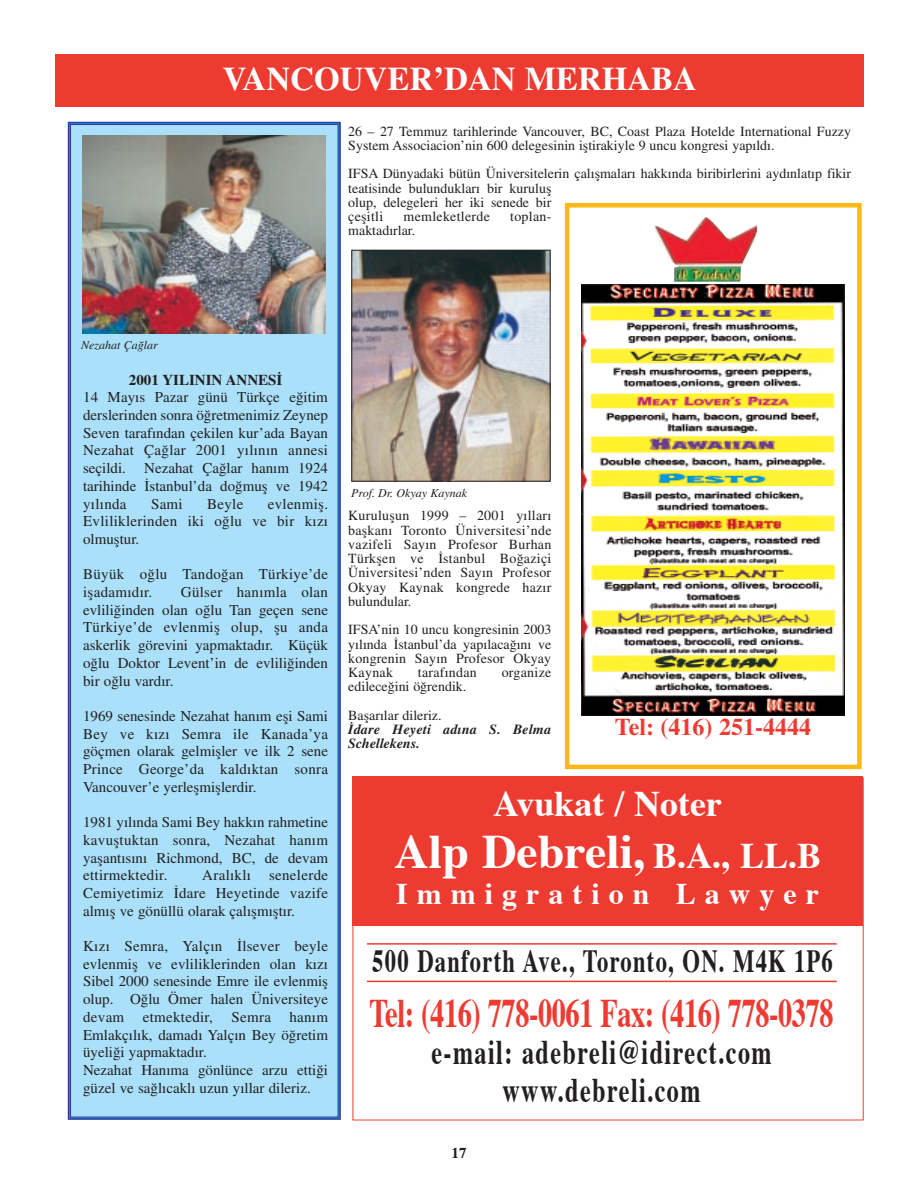
<style>
.page{position:relative;width:918px;height:1188px;background:#fff}
.page>*{position:absolute;margin:0;border:0;box-sizing:border-box;transform-origin:0 0}
.t1{font:700 48px "Times";color:#fff}
.t2{font:700 40.5px "Times";letter-spacing:-.015em;color:#ee3b32;scale:.7 1}
.t3{font:700 36px "Times";color:#fff}
.t4{font:700 34.5px/37.5px "Times";letter-spacing:.06em;color:#231f20;text-align:center;scale:.7 1}
.t5{font:700 33px "Nimbus Roman TU";color:#fff}
.t6{font:700 32.25px "Times";letter-spacing:.055em;color:#231f20;scale:.7 1}
.t7{font:700 30px "Times";letter-spacing:.3em;color:#fff}
.t8{font:700 24px "Nimbus Roman TU";color:#ee3b32}
.t9{font:15px/17.7px "Nimbus Roman TU";color:#231f20;text-align:justify}
.t10{font:15px/17.7px "Nimbus Roman TU";letter-spacing:.02em;color:#231f20}
.t11{font:700 15px "Nimbus Roman TU";color:#231f20}
.t12{font:700 15px "Times";color:#231f20}
.t13{font:13.95px/14.2px "Nimbus Roman TU";color:#231f20}
.t14{font:italic 700 13.95px/14.2px "Nimbus Roman TU";letter-spacing:.02em;color:#231f20}
.t15{font:13.95px "Nimbus Roman TU";letter-spacing:.02em;color:#231f20}
.t16{font:italic 12px "Nimbus Roman TU";color:#231f20}
.s1{font-size:36px}
</style>
<div class="page">
<div style="left:56px;top:54px;width:808px;height:52px;background:#ee3b32"></div>
<div style="left:71px;top:125px;width:267px;height:992px;background:#aae0f9"></div>
<div style="left:68px;top:122px;width:273px;height:998px;border:2px solid #343896"></div>
<img style="left:83px;top:135px;width:243px;height:199px">
<img style="left:353px;top:252px;width:196px;height:228px">
<div style="left:351px;top:250px;width:200px;height:232px;border:1px solid #231f20"></div>
<hr style="left:367px;top:943px;width:470px;height:2px;background:#ee3b32">
<hr style="left:367px;top:981px;width:470px;height:1px;background:#ee3b32">
<div style="left:353px;top:776px;width:510px;height:150px;background:#ee3b32"></div>
<div style="left:565px;top:203px;width:297px;height:566px;border:4px solid #fcb814"></div>
<img style="left:582px;top:284px;width:263px;height:431px">
<img style="left:654px;top:217px;width:104px;height:65px">
<p class="t16" style="left:81px;top:341px;width:78px">Nezahat Ça¤lar</p>
<h3 class="t5" style="left:223px;top:66px;width:476px">VANCOUVER’DAN MERHABA</h3>
<p class="t13" style="left:348px;top:125px;width:504px">26 – 27 Temmuz tarihlerinde Vancouver, BC, Coast Plaza Hotelde International Fuzzy<br>System Associacion’nin 600 delegesinin ifltirakiyle 9 uncu kongresi yap›ld›.</p>
<p class="t13" style="left:348px;top:168px;width:504px">IFSA Dünyadaki bütün Üniversitelerin çal›flmalar› hakk›nda biribirlerini ayd›nlat›p fikir teatisinde bulunduklar› bir kurulufl<br>olup, delegeleri her iki senede bir<br>çeflitli</p>
<p class="t15" style="left:404px;top:211px;width:88px">memleketlerde</p>
<p class="t13" style="left:510px;top:211px;width:43px">toplan-</p>
<p class="t13" style="left:348px;top:225px;width:69px">maktad›rlar.</p>
<p class="t11" style="left:129px;top:374px;width:155px">2001 YILININ ANNES‹</p>
<p class="t9" style="left:83px;top:390px;width:246px">14 May›s Pazar günü Türkçe e¤itim derslerinden sonra ö¤retmenimiz Zeynep Seven taraf›ndan çekilen kur’ada Bayan Nezahat Ça¤lar 2001 y›l›n›n annesi seçildi. Nezahat Ça¤lar han›m 1924 tarihinde ‹stanbul’da do¤mufl ve 1942 y›l›nda</p>
<p class="t9" style="left:83px;top:496px;width:247px;text-indent:185px">evlenmifl.<br>Evliliklerinden iki o¤lu ve bir k›z› olmufltur.</p>
<p class="t10" style="left:83px;top:567px;width:246px">Büyük o¤lu Tando¤an Türkiye’de ifladam›d›r.</p>
<p class="t9" style="left:151px;top:496px;width:33px">Sami</p>
<p class="t9" style="left:207px;top:496px;width:38px">Beyle</p>
<p class="t9" style="left:83px;top:585px;width:247px;text-indent:98px">Gülser han›mla olan evlili¤inden olan o¤lu Tan geçen sene Türkiye’de evlenmifl olup, flu anda askerlik görevini yapmaktad›r. Küçük o¤lu Doktor Levent’in de evlili¤inden bir o¤lu vard›r.</p>
<p class="t9" style="left:83px;top:709px;width:247px">1969 senesinde Nezahat han›m efli Sami Bey ve k›z› Semra ile Kanada’ya göçmen olarak gelmifller ve ilk 2 sene Prince George’da kald›ktan sonra Vancouver’e yerleflmifllerdir.</p>
<p class="t9" style="left:83px;top:815px;width:246px">1981 y›l›nda Sami Bey hakk›n rahmetine kavufltuktan sonra, Nezahat han›m yaflant›s›n› Richmond, BC, de devam ettirmektedir.</p>
<p class="t9" style="left:83px;top:868px;width:246px;text-indent:119px">Aral›kl› senelerde Cemiyetimiz ‹dare Heyetinde vazife alm›fl ve gönüllü olarak çal›flm›flt›r.</p>
<p class="t9" style="left:83px;top:939px;width:247px;text-align:left">K›z› Semra, Yalç›n ‹lsever beyle evlenmifl ve evliliklerinden olan k›z› Sibel 2000 senesinde Emre ile evlenmifl olup. O¤lu Ömer halen Üniversiteye devam etmektedir, Semra han›m Emlakç›l›k, damad› Yalç›n Bey ö¤retim üyeli¤i yapmaktad›r.<br>Nezahat Han›ma gönlünce arzu etti¤i güzel ve sa¤l›cakl› uzun y›llar dileriz.</p>
<p class="t16" style="left:351px;top:488px;width:118px">Prof. Dr. Okyay Kaynak</p>
<p class="t13" style="left:348px;top:510px;width:205px;text-align:justify">Kuruluflun 1999 – 2001 y›llar› baflkan› Toronto Üniversitesi’nde vazifeli Say›n Profesor Burhan Türkflen ve ‹stanbul Bo¤aziçi Üniversitesi’nden Say›n Profesor Okyay Kaynak kongrede haz›r bulundular.</p>
<p class="t13" style="left:348px;top:624px;width:205px;text-align:justify">IFSA’nin 10 uncu kongresinin 2003 y›l›nda ‹stanbul’da yap›laca¤›n› ve kongrenin Say›n Profesor Okyay Kaynak</p>
<p class="t15" style="left:418px;top:667px;width:61px">taraf›ndan</p>
<p class="t15" style="left:502px;top:667px;width:51px">organize</p>
<p class="t13" style="left:348px;top:674px;width:120px;line-height:28.5px">edilece¤ini ö¤rendik.<br>Baflar›lar dileriz.</p>
<p class="t14" style="left:348px;top:724px;width:205px">‹dare Heyeti ad›na S. Belma<br>Schellekens.</p>
<h3 class="t8" style="left:615px;top:718px;width:198px">Tel: (416) 251-4444</h3>
<h3 class="t3" style="left:493px;top:791px;width:231px">Avukat / Noter</h3>
<h1 class="t1" style="left:394px;top:834px;width:429px">Alp Debreli, <span class="s1">B.A., LL.B</span></h1>
<h3 class="t7" style="left:396px;top:883px;width:424px">Immigration Lawyer</h3>
<h3 class="t6" style="left:372px;top:949px;width:659px">500 Danforth Ave., Toronto, ON. M4K 1P6</h3>
<h2 class="t2" style="left:369px;top:999px;width:665px">Tel: (416) 778-0061 Fax: (416) 778-0378</h2>
<h3 class="t4" style="left:431px;top:1037px;width:488px">e-mail: adebreli@idirect.com www.debreli.com</h3>
<p class="t12" style="left:452px;top:1147px;width:16px">17</p>
</div>
